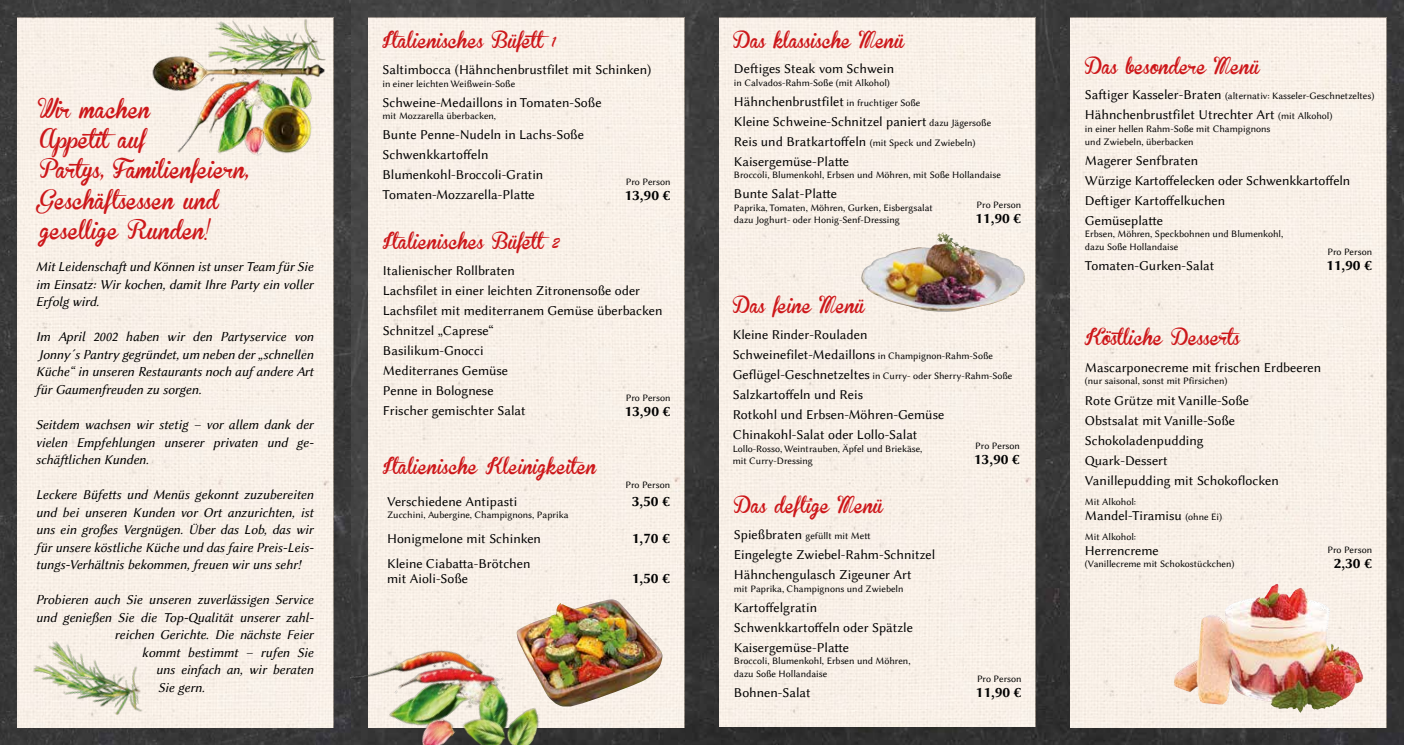
<style>
.page{position:relative;width:1404px;height:745px;background:#fff}
.page>*{position:absolute;margin:0;border:0;box-sizing:border-box;transform-origin:0 0}
.t1{font:18.75px/30px "Brannboll Fet";color:#cd171a}
.t2{font:16.25px "Brannboll Fet";color:#cd171a}
.t3{font:15px "Lin Biolinum B";color:#000}
.t4{font:13.75px/20px "Lin Biolinum";color:#000}
.t5{font:13.75px/17.5px "Lin Biolinum I";color:#000;text-align:justify}
.t6{font:10px/12.5px "Lin Biolinum";color:#000}
.s1{font-family:"Brush Script"}
.s2{font-size:10px}
.s3{font-size:13.75px}
</style>
<div class="page">
<img style="left:0;top:0;width:1403px;height:744px">
<div style="left:369px;top:18px;width:315px;height:708px;background:#f8f0e7"></div>
<div style="left:719px;top:18px;width:316px;height:708px;background:#f8f0e7"></div>
<div style="left:1070px;top:18px;width:315px;height:708px;background:#f8f0e7"></div>
<div style="left:18px;top:18px;width:315px;height:708px;background:#f8f0e7"></div>
<img style="left:26px;top:630px;width:132px;height:92px">
<img style="left:146px;top:12px;width:184px;height:151px">
<img style="left:516px;top:599px;width:146px;height:107px">
<img style="left:1173px;top:583px;width:190px;height:129px">
<img style="left:860px;top:232px;width:165px;height:80px">
<img style="left:337px;top:644px;width:222px;height:100px">
<h1 class="t1" style="left:40px;top:96px;width:210px">Wir machen<br>Appetitauf<br>Partys, Familienfeiern,<br>Geschäftsessen und gesellige Runden!</h1>
<p class="t5" style="left:36px;top:258px;width:279px">Mit Leidenschaft und Können ist unser Team für Sie im Einsatz: Wir kochen, damit Ihre Party ein voller Erfolg wird.</p>
<p class="t5" style="left:36px;top:328px;width:279px">Im April 2002 haben wir den Partyservice von Jonny´s Pantry gegründet, um neben der „schnellen Küche“ in unseren Restaurants noch auf andere Art für Gaumenfreuden zu sorgen.</p>
<p class="t5" style="left:36px;top:415px;width:279px">Seitdem wachsen wir stetig – vor allem dank der vielen Empfehlungen unserer privaten und ge&shy;schäftlichen Kunden.</p>
<p class="t5" style="left:36px;top:485px;width:279px">Leckere Büfetts und Menüs gekonnt zuzubereiten und bei unseren Kunden vor Ort anzurichten, ist uns ein großes Vergnügen. Über das Lob, das wir für unsere köstliche Küche und das faire Preis-Leis&shy;tungs-Verhältnis bekommen, freuen wir uns sehr!</p>
<p class="t5" style="left:36px;top:590px;width:279px">Probieren auch Sie unseren zuverlässigen Service</p>
<p class="t5" style="left:36px;top:608px;width:279px">und genießen Sie die Top-Qualität unserer zahl-</p>
<p class="t5" style="left:114px;top:625px;width:200px">reichen Gerichte. Die nächste Feier</p>
<p class="t5" style="left:142px;top:643px;width:173px">kommt bestimmt – rufen Sie</p>
<p class="t5" style="left:156px;top:660px;width:159px">uns einfach an, wir beraten</p>
<p class="t5" style="left:158px;top:678px;width:48px">Sie gern.</p>
<p class="t2" style="left:382px;top:32px;width:175px">Italienisches Büfett<span class="s1">1</span></p>
<p class="t4" style="left:382px;top:60px;width:270px">Saltimbocca (Hähnchenbrustfilet mit Schinken)</p>
<p class="t6" style="left:382px;top:77px;width:134px">in einer leichten Weißwein-Soße</p>
<p class="t4" style="left:382px;top:92px;width:220px">Schweine-Medaillons in Tomaten-Soße</p>
<p class="t6" style="left:382px;top:110px;width:115px">mit Mozzarella überbacken,</p>
<p class="t4" style="left:382px;top:125px;width:203px">Bunte Penne-Nudeln in Lachs-Soße<br>Schwenkkartoffeln<br>Blumenkohl-Broccoli-Gratin<br>Tomaten-Mozzarella-Platte</p>
<p class="t6" style="left:626px;top:175px;width:46px">Pro Person</p>
<p class="t3" style="left:624px;top:184px;width:47px">13,90 €</p>
<p class="t2" style="left:383px;top:233px;width:178px">Italienisches Büfett<span class="s1">2</span></p>
<p class="t4" style="left:383px;top:261px;width:281px">Italienischer Rollbraten<br>Lachsfilet in einer leichten Zitronensoße oder<br>Lachsfilet mit mediterranem Gemüse überbacken<br>Schnitzel „Caprese“<br>Basilikum-Gnocci<br>Mediterranes Gemüse<br>Penne in Bolognese<br>Frischer gemischter Salat</p>
<p class="t6" style="left:626px;top:391px;width:46px">Pro Person</p>
<p class="t3" style="left:624px;top:400px;width:47px">13,90 €</p>
<p class="t2" style="left:383px;top:457px;width:215px">Italienische Kleinigkeiten</p>
<p class="t4" style="left:387px;top:491px;width:132px">Verschiedene Antipasti</p>
<p class="t6" style="left:387px;top:508px;width:183px">Zucchini, Aubergine, Champignons, Paprika</p>
<p class="t4" style="left:387px;top:526px;width:155px;line-height:25px">Honigmelone mit Schinken<br>Kleine Ciabatta-Brötchen</p>
<p class="t4" style="left:387px;top:568px;width:83px">mit Aioli-Soße</p>
<p class="t6" style="left:625px;top:478px;width:46px">Pro Person</p>
<p class="t3" style="left:631px;top:490px;width:40px">3,50 €</p>
<p class="t3" style="left:631px;top:527px;width:40px">1,70 €</p>
<p class="t3" style="left:631px;top:567px;width:40px">1,50 €</p>
<p class="t2" style="left:733px;top:32px;width:173px">Das klassische Menü</p>
<p class="t4" style="left:734px;top:59px;width:162px">Deftiges Steak vom Schwein</p>
<p class="t6" style="left:734px;top:76px;width:157px">in Calvados-Rahm-Soße (mit Alkohol)</p>
<p class="t4" style="left:734px;top:91px;width:259px">Hähnchenbrustfilet <span class="s2">in fruchtiger Soße<br></span>Kleine Schweine-Schnitzel paniert <span class="s2">dazu Jägersoße </span>Reis und Bratkartoffeln <span class="s2">(mit Speck und Zwiebeln)<br></span>Kaisergemüse-Platte</p>
<p class="t6" style="left:734px;top:169px;width:268px">Broccoli, Blumenkohl, Erbsen und Möhren, mit Soße Hollandaise</p>
<p class="t4" style="left:734px;top:184px;width:104px">Bunte Salat-Platte</p>
<p class="t6" style="left:734px;top:201px;width:200px">Paprika, Tomaten, Möhren, Gurken, Eisbergsalat dazu Joghurt- oder Honig-Senf-Dressing</p>
<p class="t6" style="left:976px;top:199px;width:46px">Pro Person</p>
<p class="t3" style="left:975px;top:208px;width:47px">11,90 €</p>
<p class="t2" style="left:732px;top:297px;width:134px">Das feine Menü</p>
<p class="t4" style="left:732px;top:325px;width:262px">Kleine Rinder-Rouladen<br>Schweinefilet-Medaillons <span class="s2">in Champignon-Rahm-Soße</span></p>
<p class="t6" style="left:732px;top:369px;width:281px"><span class="s3">Geflügel-Geschnetzeltes</span> in Curry- oder Sherry-Rahm-Soße</p>
<p class="t4" style="left:732px;top:385px;width:213px">Salzkartoffeln und Reis<br>Rotkohl und Erbsen-Möhren-Gemüse<br>Chinakohl-Salat oder Lollo-Salat</p>
<p class="t6" style="left:732px;top:442px;width:191px">Lollo-Rosso, Weintrauben, Äpfel und Briekäse, mit Curry-Dressing</p>
<p class="t6" style="left:975px;top:439px;width:46px">Pro Person</p>
<p class="t3" style="left:973px;top:448px;width:47px">13,90 €</p>
<p class="t2" style="left:733px;top:496px;width:151px">Das deftige Menü</p>
<p class="t6" style="left:733px;top:529px;width:138px"><span class="s3">Spießbraten</span> gefüllt mit Mett</p>
<p class="t4" style="left:733px;top:544px;width:203px">Eingelegte Zwiebel-Rahm-Schnitzel<br>Hähnchengulasch Zigeuner Art</p>
<p class="t6" style="left:733px;top:582px;width:171px">mit Paprika, Champignons und Zwiebeln</p>
<p class="t4" style="left:733px;top:597px;width:180px">Kartoffelgratin<br>Schwenkkartoffeln oder Spätzle<br>Kaisergemüse-Platte</p>
<p class="t6" style="left:733px;top:654px;width:178px">Broccoli, Blumenkohl, Erbsen und Möhren, dazu Soße Hollandaise</p>
<p class="t4" style="left:733px;top:682px;width:78px">Bohnen-Salat</p>
<p class="t6" style="left:976px;top:672px;width:46px">Pro Person</p>
<p class="t3" style="left:975px;top:681px;width:47px">11,90 €</p>
<p class="t2" style="left:1084px;top:58px;width:176px">Das besondere Menü</p>
<p class="t6" style="left:1084px;top:90px;width:291px"><span class="s3">Saftiger Kasseler-Braten</span> (alternativ: Kasseler-Geschnetzeltes)</p>
<p class="t4" style="left:1084px;top:105px;width:249px">Hähnchenbrustfilet Utrechter Art <span class="s2">(mit Alkohol)</span></p>
<p class="t6" style="left:1084px;top:122px;width:187px">in einer hellen Rahm-Soße mit Champignons und Zwiebeln, überbacken</p>
<p class="t4" style="left:1084px;top:150px;width:267px">Magerer Senfbraten<br>Würzige Kartoffelecken oder Schwenkkartoffeln<br>Deftiger Kartoffelkuchen<br>Gemüseplatte</p>
<p class="t6" style="left:1084px;top:227px;width:200px">Erbsen, Möhren, Speckbohnen und Blumenkohl, dazu Soße Hollandaise</p>
<p class="t4" style="left:1084px;top:255px;width:131px">Tomaten-Gurken-Salat</p>
<p class="t6" style="left:1327px;top:245px;width:46px">Pro Person</p>
<p class="t3" style="left:1325px;top:254px;width:47px">11,90 €</p>
<p class="t2" style="left:1084px;top:329px;width:163px">Köstliche Desserts</p>
<p class="t4" style="left:1084px;top:357px;width:238px">Mascarponecreme mit frischen Erdbeeren</p>
<p class="t6" style="left:1084px;top:375px;width:144px">(nur saisonal, sonst mit Pfirsichen)</p>
<p class="t4" style="left:1084px;top:390px;width:195px">Rote Grütze mit Vanille-Soße<br>Obstsalat mit Vanille-Soße<br>Schokoladenpudding<br>Quark-Dessert<br>Vanillepudding mit Schokoflocken</p>
<p class="t6" style="left:1084px;top:495px;width:53px">Mit Alkohol:</p>
<p class="t4" style="left:1084px;top:505px;width:139px">Mandel-Tiramisu <span class="s2">(ohne Ei)</span></p>
<p class="t6" style="left:1084px;top:530px;width:53px">Mit Alkohol:</p>
<p class="t4" style="left:1084px;top:540px;width:75px">Herrencreme</p>
<p class="t6" style="left:1084px;top:557px;width:151px">(Vanillecreme mit Schokostückchen)</p>
<p class="t6" style="left:1327px;top:543px;width:46px">Pro Person</p>
<p class="t3" style="left:1333px;top:552px;width:40px">2,30 €</p>
</div>
